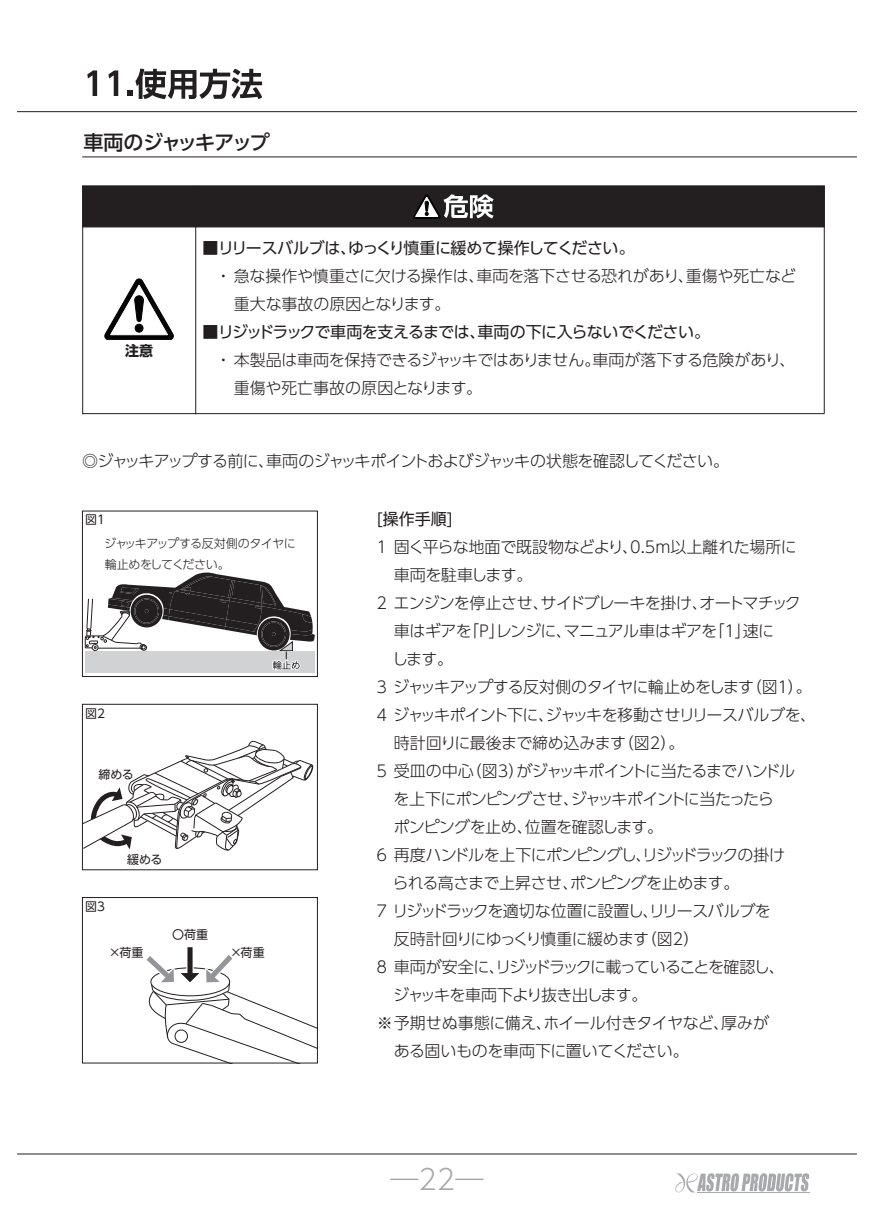
<style>
.page{position:relative;width:874px;height:1225px;background:#fff}
.page>*{position:absolute;margin:0;border:0;box-sizing:border-box;transform-origin:0 0}
.t1{font:300 28px "UD Shin Go Pr 6";color:#a8a9ad}
.t2{font:500 20px "UD Shin Go Pr 6";letter-spacing:-.095em;color:#231f20}
.t3{font:300 16px/28px "UD Shin Go Pr 6";letter-spacing:-.035em;color:#231f20}
.t4{font:300 16px "UD Shin Go Pr 6";letter-spacing:-.055em;color:#231f20}
.t5{font:16px "UD Shin Go Pr 6";letter-spacing:-.03em;color:#231f20}
.t6{font:300 16px "UD Shin Go Pr 6";letter-spacing:-.06em;color:#231f20}
.t7{font:300 16px "UD Shin Go Pr 6";letter-spacing:-.095em;color:#231f20}
.t8{font:700 14px "UD Shin Go Pr 6";color:#231f20}
.t9{font:300 12px/21px "UD Shin Go Pr 6";letter-spacing:-.045em;color:#231f20}
.t10{font:12px "UD Shin Go Pr 6";color:#231f20}
</style>
<div class="page">
<hr style="left:82px;top:156px;width:774px;height:1px;background:#231f20">
<hr style="left:17px;top:1153px;width:839px;height:1px;background:#231f20">
<svg style="left:675px;top:1173px;width:133px;height:20px"></svg>
<hr style="left:696px;top:1192px;width:113px;height:1px;background:#a8a9ad">
<div style="left:85px;top:651px;width:229px;height:21px;background:#d1d2d4"></div>
<svg style="left:85px;top:572px;width:230px;height:98px"></svg>
<div style="left:82px;top:511px;width:235px;height:166px;border:1px solid #231f20"></div>
<svg style="left:82px;top:704px;width:236px;height:166px"></svg>
<svg style="left:82px;top:897px;width:236px;height:166px"></svg>
<hr style="left:82px;top:186px;width:1px;height:228px;background:#231f20">
<hr style="left:83px;top:413px;width:740px;height:1px;background:#231f20">
<hr style="left:195px;top:186px;width:1px;height:228px;background:#231f20">
<div style="left:82px;top:185px;width:742px;height:42px;background:#231f20;border:1px solid #231f20"></div>
<svg style="left:105px;top:279px;width:68px;height:61px"></svg>
<hr style="left:823px;top:186px;width:1px;height:227px;background:#231f20">
<svg style="left:413px;top:194px;width:80px;height:24px"></svg>
<hr style="left:17px;top:111px;width:839px;height:1px;background:#231f20">
<svg style="left:87px;top:70px;width:10px;height:26px"></svg>
<svg style="left:108px;top:70px;width:10px;height:26px"></svg>
<svg style="left:128px;top:69px;width:134px;height:30px"></svg>
<p class="t2" style="left:83px;top:126px;width:188px">車両のジャッキアップ</p>
<p class="t8" style="left:125px;top:339px;width:29px">注意</p>
<p class="t5" style="left:202px;top:235px;width:433px">■ リリースバルブは、ゆっくり慎重に緩めて操作してください。</p>
<p class="t3" style="left:234px;top:262px;width:563px;text-indent:-18px">・ 急な操作や慎重さに欠ける操作は、車両を落下させる恐れがあり、重傷や死亡など重大な事故の原因となります。</p>
<p class="t5" style="left:202px;top:319px;width:509px">■ リジッドラックで車両を支えるまでは、車両の下に入らないでください。</p>
<p class="t3" style="left:234px;top:346px;width:563px;text-indent:-18px">・ 本製品は車両を保持できるジャッキではありません。車両が落下する危険があり、重傷や死亡事故の原因となります。</p>
<p class="t4" style="left:82px;top:448px;width:648px">◎ジャッキアップする前に、車両のジャッキポイントおよびジャッキの状態を確認してください。</p>
<p class="t10" style="left:85px;top:510px;width:21px">図1</p>
<p class="t9" style="left:104px;top:532px;width:193px">ジャッキアップする反対側のタイヤに輪止めをしてください。</p>
<p class="t10" style="left:85px;top:703px;width:21px">図2</p>
<p class="t10" style="left:99px;top:765px;width:37px">締める</p>
<p class="t10" style="left:85px;top:896px;width:21px">図3</p>
<p class="t10" style="left:127px;top:849px;width:37px">緩める</p>
<p class="t10" style="left:172px;top:924px;width:37px">〇荷重</p>
<p class="t10" style="left:109px;top:942px;width:36px">×荷重</p>
<p class="t10" style="left:230px;top:942px;width:36px">×荷重</p>
<p class="t5" style="left:376px;top:506px;width:77px">[操作手順]</p>
<p class="t3" style="left:373px;top:532px;width:424px">１ 固く平らな地面で既設物などより、0.5m以上離れた場所に</p>
<p class="t3" style="left:393px;top:560px;width:140px">車両を駐車します。</p>
<p class="t3" style="left:373px;top:588px;width:428px">２ エンジンを停止させ、サイドブレーキを掛け、オートマチック</p>
<p class="t3" style="left:393px;top:616px;width:381px">車はギアを「Ｐ」レンジに、マニュアル車はギアを「１」速に</p>
<p class="t3" style="left:392px;top:644px;width:63px">します。</p>
<p class="t3" style="left:373px;top:672px;width:439px">３ ジャッキアップする反対側のタイヤに輪止めをします（図１）。</p>
<p class="t3" style="left:373px;top:700px;width:443px">４ ジャッキポイント下に、ジャッキを移動させリリースバルブを、</p>
<p class="t3" style="left:393px;top:728px;width:292px">時計回りに最後まで締め込みます（図2）。</p>
<p class="t4" style="left:373px;top:758px;width:423px">５ 受皿の中心（図3）がジャッキポイントに当たるまでハンドル</p>
<p class="t4" style="left:393px;top:786px;width:381px">を上下にポンピングさせ、ジャッキポイントに当たったら</p>
<p class="t3" style="left:393px;top:812px;width:271px">ポンピングを止め、位置を確認します。</p>
<p class="t6" style="left:373px;top:842px;width:413px">６ 再度ハンドルを上下にポンピングし、リジッドラックの掛け</p>
<p class="t3" style="left:392px;top:868px;width:348px">られる高さまで上昇させ、ポンピングを止めます。</p>
<p class="t3" style="left:373px;top:896px;width:398px">７ リジッドラックを適切な位置に設置し、リリースバルブを</p>
<p class="t3" style="left:393px;top:924px;width:307px">反時計回りにゆっくり慎重に緩めます（図2）</p>
<p class="t7" style="left:373px;top:954px;width:412px">８ 車両が安全に、リジッドラックに載っていることを確認し、</p>
<p class="t3" style="left:393px;top:980px;width:255px">ジャッキを車両下より抜き出します。</p>
<p class="t3" style="left:376px;top:1008px;width:394px">※ 予期せぬ事態に備え、ホイール付きタイヤなど、厚みが</p>
<p class="t3" style="left:393px;top:1036px;width:296px">ある固いものを車両下に置いてください。</p>
<h1 class="t1" style="left:390px;top:1157px;width:94px">―22―</h1>
</div>
